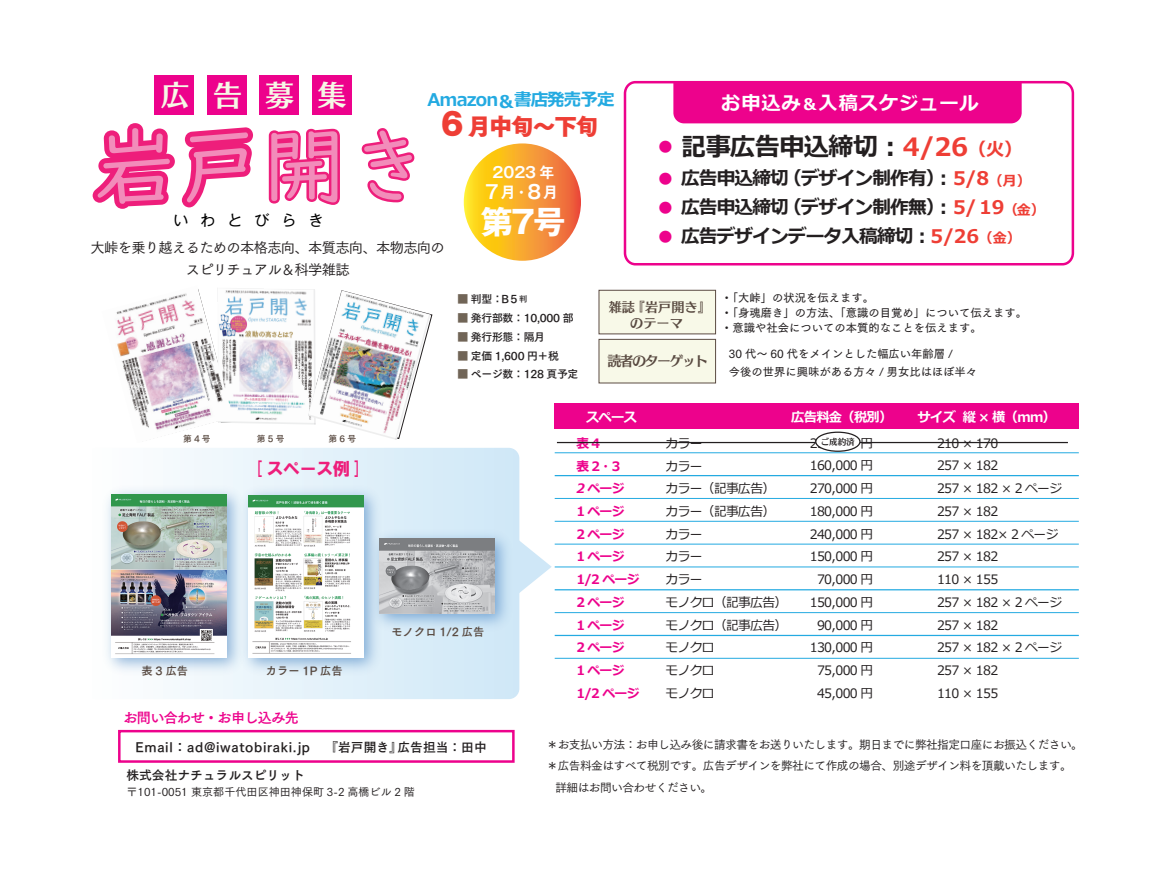
<style>
.page{position:relative;width:1166px;height:883px;background:#fff}
.page>*{position:absolute;margin:0;border:0;box-sizing:border-box;transform-origin:0 0}
.t1{font:700 31.75px "Gothic MB101 Pro";color:#fff}
.t2{font:29px "Skip Std B";color:#f6f7e6}
.t3{font:700 25.25px "Meiryo";letter-spacing:-.025em;color:#231f20}
.t4{font:22.75px "Tsuku Go Pro U";color:#ee3e35}
.t5{font:700 19.12px "Meiryo";letter-spacing:.05em;color:#fff}
.t6{font:700 18.75px "Meiryo";letter-spacing:-.05em;color:#231f20}
.t7{font:700 17.5px "Meiryo";letter-spacing:-.05em;color:#24aae1}
.t8{font:17.5px "HGS Soei Kakugothic UB";letter-spacing:-.05em;color:#ee1e7b}
.t9{font:700 15.25px "Gothic MB101 Pro De";color:#fff}
.t10{font:15px "Gothic MB101 Pro";letter-spacing:.8em;color:#000}
.t11{font:700 14.88px "Gothic MB101 Pro De";color:#fff}
.t12{font:14.38px/21.8px "Tsuku Go Pro M";letter-spacing:-.05em;color:#231f20;text-align:center}
.t13{font:14.12px "Tsuku Go Pro B";letter-spacing:-.05em;color:#ed028c}
.t14{font:13.88px "Skip Std B";letter-spacing:-.1em;color:#594a41}
.t15{font:700 13.5px "Meiryo";letter-spacing:-.05em;color:#fff}
.t16{font:13.12px "Tsuku Go Pro B";letter-spacing:.05em;color:#231f20}
.t17{font:13.12px/16.5px "Skip Std B";color:#594a41;text-align:center}
.t18{font:13px/22.8px "Meiryo";letter-spacing:-.05em;color:#231f20}
.t19{font:italic 700 13px/22.8px "Meiryo";letter-spacing:-.05em;color:#ed028c}
.t20{font:700 13px/22.8px "Meiryo";color:#ed028c}
.t21{font:12.75px "Tsuku Go Pro B";color:#231f20}
.t22{font:11.75px "Tsuku Go Pro M";letter-spacing:-.05em;color:#231f20}
.t23{font:11.38px/15.1px "Tsuku Go Pro D";color:#231f20}
.t24{font:11.25px "Tsuku Go Pro B";color:#594a41}
.t25{font:11.12px "Tsuku Go Pro M";color:#231f20}
.t26{font:10.88px "Tsuku Go Pro B";letter-spacing:-.025em;color:#231f20}
.t27{font:8.75px "Tsuku Go Pro B";letter-spacing:.25em;color:#594a41}
.t28{font:8.5px "Skip Std B";color:#231f20}
.s1{font-size:16px}
.s2{font-size:29.12px}
.s3{font-size:18.75px;color:#ed028c}
.s4{color:#ee3e35}
.s5{font-size:18.25px;color:#ee3e35}
.s6{color:#ed028c}
.s7{font-size:14px;color:#ee3e35}
.s8{font-size:18.75px}
.s9{color:#716557}
.s10{font-size:8.12px}
.s11{font-style:normal}
</style>
<div class="page">
<hr style="left:557px;top:442px;width:511px;height:1px;background:#231f20">
<div style="left:624px;top:81px;width:450px;height:184px;border:2px solid #ed028c;border-radius:11px"></div>
<svg style="left:519px;top:526px;width:33px;height:80px"></svg>
<svg style="left:464px;top:143px;width:117px;height:118px;background:#f7a62c"></svg>
<div style="left:86px;top:447px;width:433px;height:252px;background:linear-gradient(to right,#fefffe,#cee7f7);border-radius:11px"></div>
<div style="left:599px;top:339px;width:117px;height:44px;background:#f8f9e8;border:1px solid #5c4c43"></div>
<div style="left:599px;top:290px;width:117px;height:44px;background:#f8f9e8;border:1px solid #5c4c43"></div>
<div style="left:118px;top:729px;width:397px;height:33px;border:2px solid #ed028c"></div>
<div style="left:554px;top:403px;width:524px;height:26px;background:#ed028c"></div>
<hr style="left:555px;top:452px;width:524px;height:1px;background:#24aae1">
<hr style="left:555px;top:475px;width:524px;height:1px;background:#24aae1">
<hr style="left:555px;top:498px;width:524px;height:1px;background:#24aae1">
<hr style="left:555px;top:521px;width:524px;height:1px;background:#24aae1">
<hr style="left:555px;top:543px;width:524px;height:1px;background:#24aae1">
<hr style="left:555px;top:566px;width:524px;height:1px;background:#24aae1">
<hr style="left:555px;top:589px;width:524px;height:1px;background:#24aae1">
<hr style="left:555px;top:612px;width:524px;height:1px;background:#24aae1">
<hr style="left:555px;top:634px;width:524px;height:2px;background:#24aae1">
<hr style="left:555px;top:658px;width:524px;height:1px;background:#24aae1">
<svg style="left:93px;top:123px;width:82px;height:86px"></svg>
<svg style="left:182px;top:127px;width:71px;height:80px"></svg>
<svg style="left:269px;top:129px;width:71px;height:76px"></svg>
<svg style="left:362px;top:128px;width:52px;height:74px"></svg>
<img style="left:98px;top:480px;width:152px;height:200px">
<img style="left:112px;top:495px;width:114px;height:162px">
<img style="left:234px;top:481px;width:153px;height:199px">
<img style="left:248px;top:495px;width:115px;height:162px">
<img style="left:365px;top:524px;width:152px;height:112px">
<img style="left:379px;top:538px;width:115px;height:75px">
<div style="left:816px;top:432px;width:44px;height:19px;background:#fff;border-radius:50%"></div>
<div style="left:815px;top:431px;width:45px;height:20px;border:1px solid #231f20;border-radius:50%"></div>
<div style="left:673px;top:83px;width:348px;height:40px;background:#ed028c"></div>
<div style="left:154px;top:76px;width:40px;height:39px;background:#ed028c"></div>
<div style="left:207px;top:76px;width:39px;height:39px;background:#ed028c"></div>
<div style="left:260px;top:76px;width:39px;height:39px;background:#ed028c"></div>
<div style="left:312px;top:76px;width:40px;height:39px;background:#ed028c"></div>
<img style="left:233px;top:288px;width:82px;height:136px">
<img style="left:116px;top:288px;width:117px;height:146px">
<img style="left:308px;top:290px;width:122px;height:150px">
<h2 class="t2" style="left:161px;top:74px;width:187px">広告募集</h2>
<h3 class="t5" style="left:721px;top:89px;width:259px">お申込み<span class="s1">＆</span>入稿スケジュール</h3>
<h3 class="t7" style="left:427px;top:87px;width:189px">Amazon＆書店発売予定</h3>
<h3 class="t4" style="left:441px;top:113px;width:159px"><span class="s2">6</span> 月中旬～下旬</h3>
<h3 class="t3" style="left:656px;top:129px;width:368px"><span class="s3">●</span> 記事広告申込締切︓<span class="s4">4/26</span><span class="s5">（火）</span></h3>
<h3 class="t6" style="left:656px;top:165px;width:376px"><span class="s6">●</span> 広告申込締切（デザイン制作有）︓<span class="s4">5/8</span><span class="s7">（月）</span></h3>
<h3 class="t6" style="left:656px;top:194px;width:390px"><span class="s6">●</span> 広告申込締切（デザイン制作無）︓<span class="s4">5/ 19</span><span class="s7">（金）</span></h3>
<h3 class="t6" style="left:656px;top:223px;width:366px"><span class="s6">●</span> 広告デザインデータ入稿締切︓<span class="s4">5/26</span><span class="s7">（金）</span></h3>
<p class="t11" style="left:492px;top:160px;width:63px">2023 年</p>
<p class="t9" style="left:485px;top:179px;width:74px"><span class="s8">7</span>月・<span class="s8">8</span>月</p>
<h1 class="t1" style="left:481px;top:195px;width:86px">第7号</h1>
<p class="t10" style="left:174px;top:208px;width:151px">いわとびらき</p>
<p class="t12" style="left:91px;top:235px;width:356px">大峠を乗り越えるための本格志向、本質志向、本物志向のスピリチュアル＆科学雑誌</p>
<p class="t27" style="left:183px;top:431px;width:29px">第4号</p>
<p class="t27" style="left:257px;top:431px;width:29px">第5号</p>
<p class="t27" style="left:329px;top:431px;width:29px">第6号</p>
<h3 class="t8" style="left:253px;top:460px;width:112px">[ スペース例 ]</h3>
<p class="t24" style="left:142px;top:661px;width:48px">表3広告</p>
<p class="t24" style="left:266px;top:661px;width:78px">カラー 1P 広告</p>
<p class="t26" style="left:457px;top:290px;width:71px"><span class="s9">■</span> 判型：Ｂ5 <span class="s10">判</span></p>
<p class="t26" style="left:457px;top:308px;width:118px"><span class="s9">■</span> 発行部数：10,000 部</p>
<p class="t26" style="left:457px;top:327px;width:89px"><span class="s9">■</span> 発行形態：隔月</p>
<p class="t26" style="left:457px;top:346px;width:103px"><span class="s9">■</span> 定価 1,600 円＋税</p>
<p class="t26" style="left:457px;top:365px;width:122px"><span class="s9">■</span> ページ数：128 頁予定</p>
<p class="t23" style="left:721px;top:289px;width:307px">・「大峠」の状況を伝えます。<br>・「身魂磨き」の方法、「意識の目覚め」について伝えます。・意識や社会についての本質的なことを伝えます。</p>
<p class="t17" style="left:609px;top:298px;width:104px">雑誌『岩戸開き』のテーマ</p>
<p class="t14" style="left:607px;top:350px;width:103px">読者のターゲット</p>
<p class="t23" style="left:729px;top:343px;width:250px;line-height:18.5px">30 代～ 60 代をメインとした幅広い年齢層 /<br>今後の世界に興味がある方々 / 男女比はほぼ半々</p>
<p class="t15" style="left:586px;top:407px;width:52px">スペース</p>
<p class="t15" style="left:791px;top:407px;width:103px">広告料金（税別）</p>
<p class="t15" style="left:917px;top:407px;width:140px">サイズ 縦 × 横（ｍｍ）</p>
<p class="t24" style="left:392px;top:622px;width:94px">モノクロ 1/2 広告</p>
<p class="t20" style="left:576px;top:432px;width:46px">表4<br>表 2・3</p>
<p class="t19" style="left:576px;top:477px;width:65px">2 ページ<br><span class="s11">1</span> ページ<br><span class="s11">2</span> ページ<br><span class="s11">1</span> ページ<br><span class="s11">1/2</span> ページ<br><span class="s11">2</span> ページ<br><span class="s11">1</span> ページ<br><span class="s11">2</span> ページ<br><span class="s11">1</span> ページ<br><span class="s11">1/2</span> ページ</p>
<p class="t18" style="left:666px;top:432px;width:123px">カラー<br>カラー<br>カラー（記事広告）　カラー（記事広告）カラー<br>カラー<br>カラー<br>モノクロ（記事広告）モノクロ（記事広告）モノクロ<br>モノクロ<br>モノクロ</p>
<p class="t18" style="left:810px;top:432px;width:65px;text-align:center">250,000 円<br>160,000 円<br>270,000 円<br>180,000 円<br>240,000 円<br>150,000 円<br>70,000 円<br>150,000 円<br>90,000 円<br>130,000 円<br>75,000 円<br>45,000 円</p>
<p class="t18" style="left:937px;top:432px;width:127px">210 × 170<br>257 × 182<br>257 × 182 × 2 ページ<br>257 × 182<br>257 × 182× 2 ページ<br>257 × 182<br>110 × 155<br>257 × 182 × 2 ページ<br>257 × 182<br>257 × 182 × 2 ページ<br>257 × 182<br>110 × 155</p>
<p class="t28" style="left:821px;top:435px;width:35px">ご成約済</p>
<p class="t13" style="left:123px;top:705px;width:177px">お問い合わせ・お申し込み先</p>
<p class="t16" style="left:136px;top:735px;width:176px">Email：ad@iwatobiraki.jp</p>
<p class="t21" style="left:126px;top:764px;width:180px">株式会社ナチュラルスピリット</p>
<p class="t25" style="left:126px;top:782px;width:290px">〒101-0051 東京都千代田区神田神保町 3-2 高橋ビル 2 階</p>
<p class="t21" style="left:325px;top:736px;width:163px">『岩戸開き』広告担当：田中</p>
<p class="t22" style="left:546px;top:734px;width:538px">＊お支払い方法：お申し込み後に請求書をお送りいたします。期日までに弊社指定口座にお振込ください。</p>
<p class="t22" style="left:546px;top:756px;width:527px">＊広告料金はすべて税別です。広告デザインを弊社にて作成の場合、別途デザイン料を頂戴いたします。</p>
<p class="t22" style="left:555px;top:777px;width:158px">詳細はお問い合わせください。</p>
</div>
